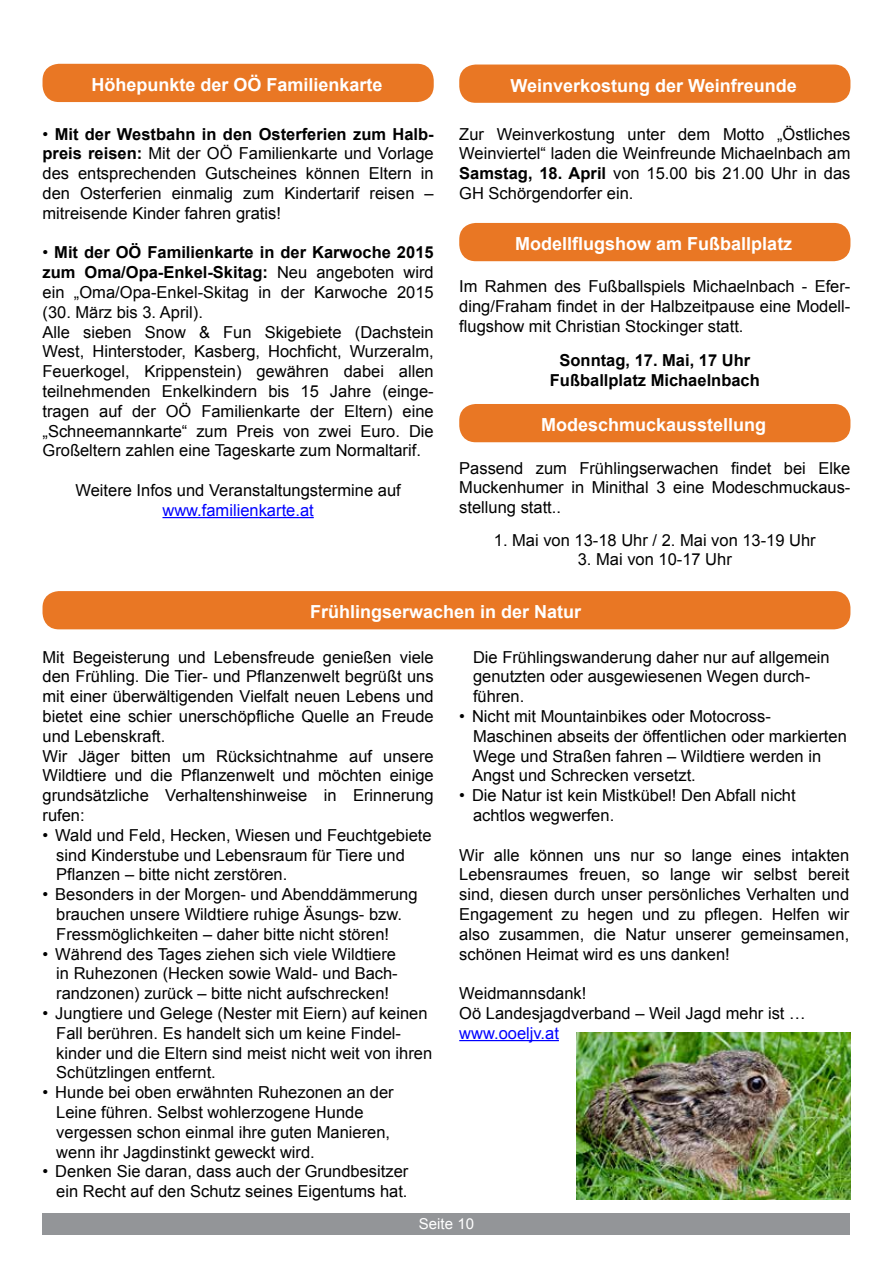
<style>
.page{position:relative;width:893px;height:1263px;background:#fff}
.page>*{position:absolute;margin:0;border:0;box-sizing:border-box;transform-origin:0 0}
.t1{font:700 18px "Arial";color:#fff}
.t2{font:16.5px/19.8px "Arial";color:#000}
.t3{font:700 16.5px/19.8px "Arial";color:#000;text-align:center}
.t4{font:16.5px "Arial";color:#00f}
.t5{font:15px "Arial";color:#fff}
.s1{font-weight:700}
</style>
<div class="page">
<div style="left:43px;top:1213px;width:807px;height:21px;background:#939598"></div>
<hr style="left:459px;top:1040px;width:100px;height:1px;background:#00f">
<img style="left:576px;top:1032px;width:274px;height:167px">
<hr style="left:162px;top:517px;width:152px;height:1px;background:#00f">
<div style="left:459px;top:65px;width:391px;height:38px;background:#e97724;border-radius:16px"></div>
<div style="left:459px;top:223px;width:391px;height:38px;background:#e97724;border-radius:16px"></div>
<div style="left:43px;top:64px;width:391px;height:38px;background:#e97724;border-radius:16px"></div>
<div style="left:459px;top:404px;width:391px;height:38px;background:#e97724;border-radius:16px"></div>
<div style="left:43px;top:591px;width:807px;height:38px;background:#e97724;border-radius:16px"></div>
<p class="t1" style="left:91px;top:73px;width:293px">Höhepunkte der OÖ Familienkarte</p>
<p class="t2" style="left:43px;top:124px;width:393px;text-align:justify">• <span class="s1">Mit der Westbahn in den Osterferien zum Halb&shy;preis reisen:</span> Mit der OÖ Familienkarte und Vorlage des entsprechenden Gutscheines können Eltern in den Osterferien einmalig zum Kindertarif reisen – mitreisende Kinder fahren gratis!</p>
<p class="t2" style="left:43px;top:243px;width:393px">• <span class="s1">Mit der OÖ Familienkarte in der Karwoche 2015 zum Oma/Opa-Enkel-Skitag:</span> Neu angeboten wird ein „Oma/Opa-Enkel-Skitag in der Karwoche 2015 (30. März bis 3. April).<br>Alle sieben Snow &amp; Fun Skigebiete (Dachstein West, Hinterstoder, Kasberg, Hochficht, Wurzeralm, Feuerkogel, Krippenstein) gewähren dabei allen teilnehmenden Enkelkindern bis 15 Jahre (einge&shy;tragen auf der OÖ Familienkarte der Eltern) eine „Schneemannkarte“ zum Preis von zwei Euro. Die Großeltern zahlen eine Tageskarte zum Normaltarif.</p>
<p class="t2" style="left:75px;top:480px;width:327px">Weitere Infos und Veranstaltungstermine auf</p>
<p class="t4" style="left:162px;top:499px;width:153px">www.familienkarte.at</p>
<p class="t1" style="left:511px;top:73px;width:288px">Weinverkostung der Weinfreunde</p>
<p class="t2" style="left:459px;top:124px;width:393px;text-align:justify">Zur Weinverkostung unter dem Motto „Östliches Weinviertel“ laden die Weinfreunde Michaelnbach am <span class="s1">Samstag, 18. April</span> von 15.00 bis 21.00 Uhr in das GH Schörgendorfer ein.</p>
<p class="t1" style="left:515px;top:232px;width:279px">Modellflugshow am Fußballplatz</p>
<p class="t2" style="left:459px;top:277px;width:393px;text-align:justify">Im Rahmen des Fußballspiels Michaelnbach - Efer&shy;ding/Fraham findet in der Halbzeitpause eine Modell&shy;flugshow mit Christian Stockinger statt.</p>
<p class="t3" style="left:550px;top:351px;width:211px">Sonntag, 17. Mai, 17 Uhr<br>Fußballplatz Michaelnbach</p>
<p class="t1" style="left:541px;top:413px;width:227px">Modeschmuckausstellung</p>
<p class="t2" style="left:459px;top:458px;width:393px;text-align:justify">Passend zum Frühlingserwachen findet bei Elke Muckenhumer in Minithal 3 eine Modeschmuckaus&shy;stellung statt..</p>
<p class="t2" style="left:494px;top:530px;width:323px">1. Mai von 13-18 Uhr / 2. Mai von 13-19 Uhr</p>
<p class="t2" style="left:578px;top:550px;width:156px">3. Mai von 10-17 Uhr</p>
<p class="t1" style="left:310px;top:600px;width:273px">Frühlingserwachen in der Natur</p>
<p class="t2" style="left:43px;top:647px;width:393px">Mit Begeisterung und Lebensfreude genießen viele den Frühling. Die Tier- und Pflanzenwelt begrüßt uns mit einer überwältigenden Vielfalt neuen Lebens und bietet eine schier unerschöpfliche Quelle an Freude und Lebenskraft.<br>Wir Jäger bitten um Rücksichtnahme auf unsere Wildtiere und die Pflanzenwelt und möchten einige grundsätzliche Verhaltenshinweise in Erinnerung rufen:</p>
<p class="t2" style="left:56px;top:825px;width:377px;text-indent:-14px">• Wald und Feld, Hecken, Wiesen und Feuchtgebiete sind Kinderstube und Lebensraum für Tiere und<br>Pflanzen – bitte nicht zerstören.</p>
<p class="t2" style="left:56px;top:885px;width:363px;text-indent:-14px">• Besonders in der Morgen- und Abenddämmerung brauchen unsere Wildtiere ruhige Äsungs- bzw.<br>Fressmöglichkeiten – daher bitte nicht stören!</p>
<p class="t2" style="left:56px;top:944px;width:343px;text-align:justify;text-indent:-14px">• Während des Tages ziehen sich viele Wildtiere in Ruhezonen (Hecken sowie Wald- und Bach&shy;randzonen) zurück – bitte nicht aufschrecken!</p>
<p class="t2" style="left:56px;top:1003px;width:377px;text-indent:-14px">• Jungtiere und Gelege (Nester mit Eiern) auf keinen Fall berühren. Es handelt sich um keine Findel&shy;kinder und die Eltern sind meist nicht weit von ihren Schützlingen entfernt.</p>
<p class="t2" style="left:56px;top:1083px;width:339px;text-indent:-14px">• Hunde bei oben erwähnten Ruhezonen an der Leine führen. Selbst wohlerzogene Hunde vergessen schon einmal ihre guten Manieren, wenn ihr Jagdinstinkt geweckt wird.</p>
<p class="t2" style="left:43px;top:1162px;width:367px;text-align:right">• Denken Sie daran, dass auch der Grundbesitzer ein Recht auf den Schutz seines Eigentums hat.</p>
<p class="t2" style="left:473px;top:647px;width:358px">Die Frühlingswanderung daher nur auf allgemein genutzten oder ausgewiesenen Wegen durch&shy;führen.</p>
<p class="t2" style="left:472px;top:706px;width:376px;text-indent:-13px">• Nicht mit Mountainbikes oder Motocross-Maschinen abseits der öffentlichen oder markierten Wege und Straßen fahren – Wildtiere werden in Angst und Schrecken versetzt.</p>
<p class="t2" style="left:473px;top:786px;width:324px;text-indent:-14px">• Die Natur ist kein Mistkübel! Den Abfall nicht achtlos wegwerfen.</p>
<p class="t2" style="left:459px;top:845px;width:391px;text-align:justify">Wir alle können uns nur so lange eines intakten Lebensraumes freuen, so lange wir selbst bereit sind, diesen durch unser persönliches Verhalten und Engagement zu hegen und zu pflegen. Helfen wir also zusammen, die Natur unserer gemeinsamen, schönen Heimat wird es uns danken!</p>
<p class="t2" style="left:459px;top:984px;width:348px">Weidmannsdank!<br>Oö Landesjagdverband – Weil Jagd mehr ist …</p>
<p class="t4" style="left:459px;top:1022px;width:101px">www.ooeljv.at</p>
<p class="t5" style="left:419px;top:1214px;width:57px">Seite 10</p>
</div>
